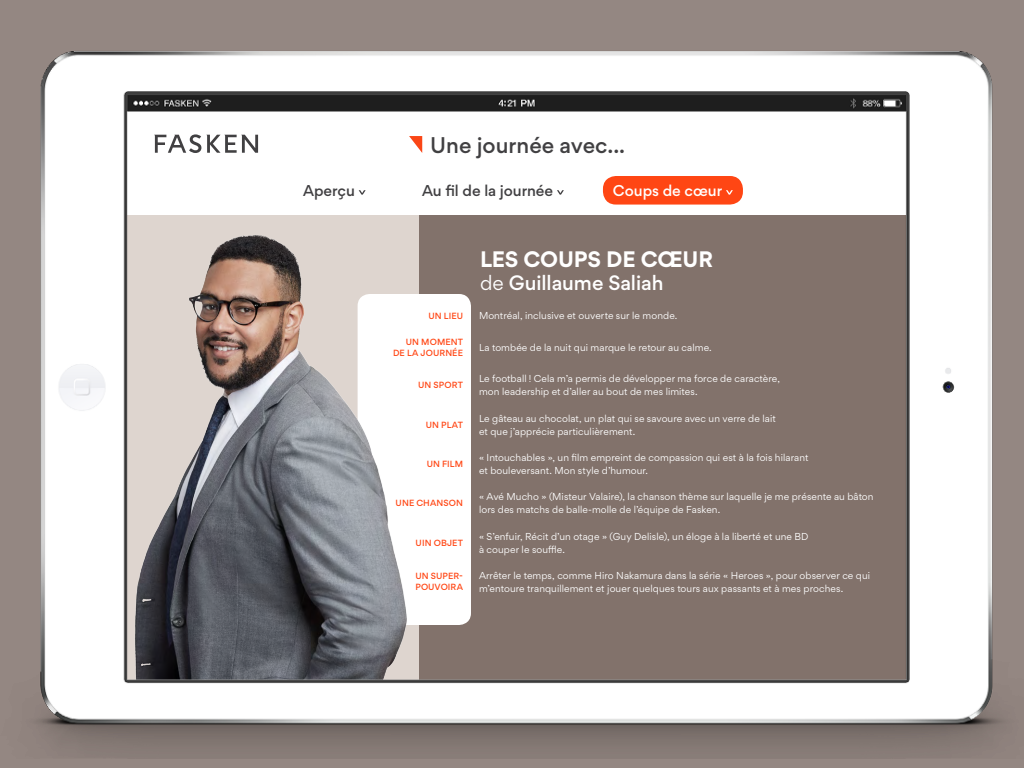
<style>
.page{position:relative;width:1024px;height:768px;background:#948782}
.page>*{position:absolute;margin:0;border:0;box-sizing:border-box;transform-origin:0 0}
.t1{font:500 20.2px "Gordita";color:#414042}
.big_section_title{font:700 20px "Gordita";letter-spacing:-.01em;color:#fff}
.big_section_title-2{font:500 18.6px "Gordita";letter-spacing:-.005em;color:#fff}
.Time{font:500 14px "Gordita";letter-spacing:-.005em;color:#414042}
.Time-2{font:500 14px "Gordita";letter-spacing:-.005em;color:#fff}
.Tableau_reponses{font:9px/13px "Gordita";letter-spacing:.01em;color:#fff}
.Titre{font:500 8px/11px "Gordita";letter-spacing:.01em;color:#ff4614;text-align:right}
.s1{font-weight:400}
</style>
<div class="page">
<img style="left:34px;top:51px;width:974px;height:707px">
<h1 class="t1" style="left:430px;top:130px;width:196px">Une journée avec...</h1>
<h3 class="Time" style="left:422px;top:180px;width:133px">Au fil de la journée</h3>
<p class="Time" style="left:303px;top:180px;width:53px">Aperçu</p>
<p class="Time-2" style="left:613px;top:180px;width:111px">Coups de cœur</p>
<p class="big_section_title" style="left:480px;top:244px;width:234px">LES COUPS DE CŒUR</p>
<p class="big_section_title-2" style="left:480px;top:269px;width:185px"><span class="s1">de</span> Guillaume Saliah</p>
<p class="Titre" style="left:429px;top:310px;width:36px">UN LIEU</p>
<p class="Tableau_reponses" style="left:479px;top:309px;width:200px">Montréal, inclusive et ouverte sur le monde.</p>
<p class="Titre" style="left:393px;top:336px;width:71px">UN MOMENT<br>DE LA JOURNÉE</p>
<p class="Tableau_reponses" style="left:479px;top:341px;width:234px">La tombée de la nuit qui marque le retour au calme.</p>
<p class="Titre" style="left:418px;top:380px;width:46px">UN SPORT</p>
<p class="Tableau_reponses" style="left:479px;top:372px;width:303px">Le football ! Cela m’a permis de développer ma force de caractère, mon leadership et d’aller au bout de mes limites.</p>
<p class="Titre" style="left:426px;top:419px;width:39px">UN PLAT</p>
<p class="Tableau_reponses" style="left:479px;top:411px;width:298px">Le gâteau au chocolat, un plat qui se savoure avec un verre de lait et que j’apprécie particulièrement.</p>
<p class="Titre" style="left:427px;top:458px;width:38px">UN FILM</p>
<p class="Tableau_reponses" style="left:479px;top:451px;width:331px">« Intouchables », un film empreint de compassion qui est à la fois hilarant et bouleversant. Mon style d’humour.</p>
<p class="Titre" style="left:396px;top:498px;width:69px">UNE CHANSON</p>
<p class="Tableau_reponses" style="left:479px;top:490px;width:396px">« Avé Mucho » (Misteur Valaire), la chanson thème sur laquelle je me présente au bâton lors des matchs de balle-molle de l’équipe de Fasken.</p>
<p class="Titre" style="left:416px;top:537px;width:49px">UIN OBJET</p>
<p class="Tableau_reponses" style="left:479px;top:529px;width:331px">« S’enfuir, Récit d’un otage » (Guy Delisle), un éloge à la liberté et une BD à couper le souffle.</p>
<p class="Titre" style="left:415px;top:571px;width:49px;text-align:left">UN SUPER-<br>POUVOIRA</p>
<p class="Tableau_reponses" style="left:479px;top:569px;width:393px">Arrêter le temps, comme Hiro Nakamura dans la série « Heroes », pour observer ce qui m’entoure tranquillement et jouer quelques tours aux passants et à mes proches.</p>
</div>
